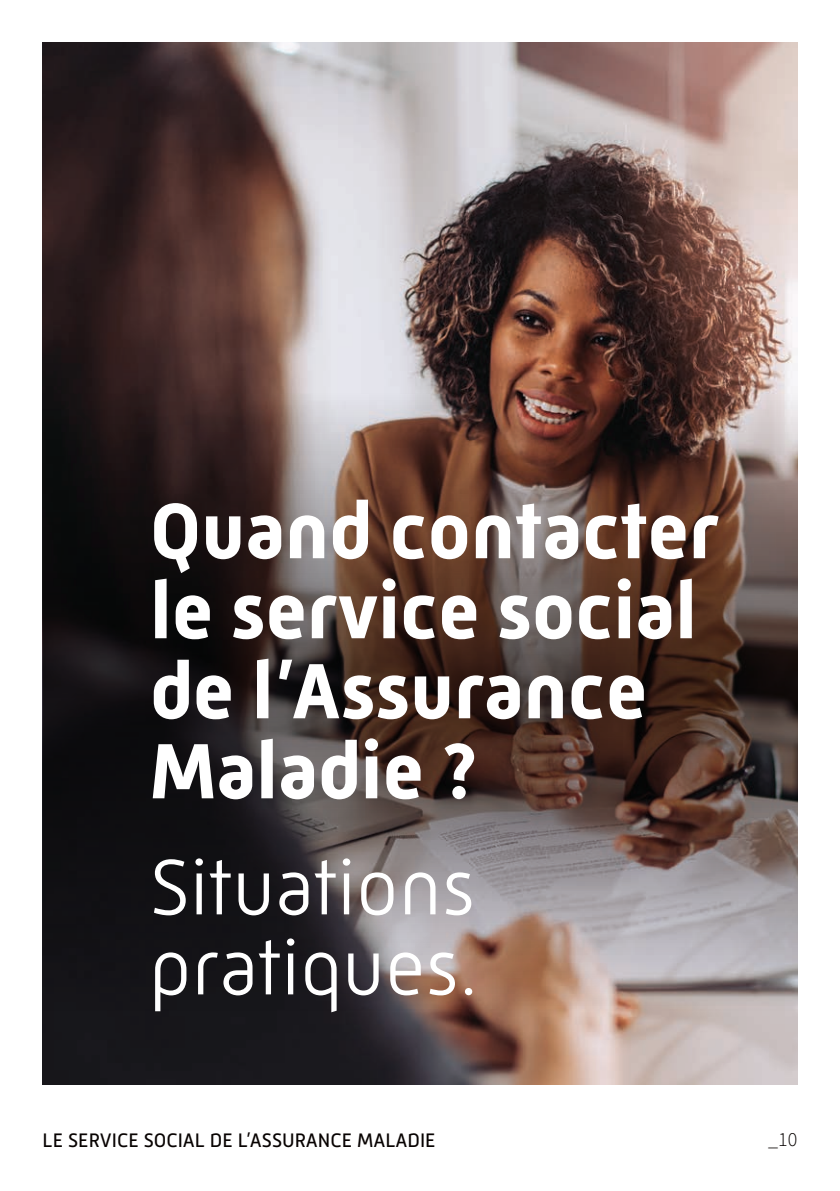
<style>
.page{position:relative;width:840px;height:1191px;background:#fff}
.page>*{position:absolute;margin:0;border:0;box-sizing:border-box;transform-origin:0 0}
.t1{font:700 80px/80px "Mic 32 New";color:#fff}
.t2{font:300 80px/80px "Mic 32 New";color:#fff}
.t3{font:20px "Mic 32 New";color:#080302}
.t4{font:300 20px "Source Sans Pro";color:#080302}
</style>
<div class="page">
<img style="left:43px;top:43px;width:754px;height:1041px">
<p class="t1" style="left:150px;top:491px;width:570px">Quand contacter le service social de l’Assurance<br>Maladie ?</p>
<p class="t2" style="left:150px;top:847px;width:329px">Situations pratiques.</p>
<p class="t3" style="left:43px;top:1128px;width:394px">LE SERVICE SOCIAL DE L’ASSURANCE MALADIE</p>
<p class="t4" style="left:767px;top:1127px;width:31px">_10</p>
</div>
